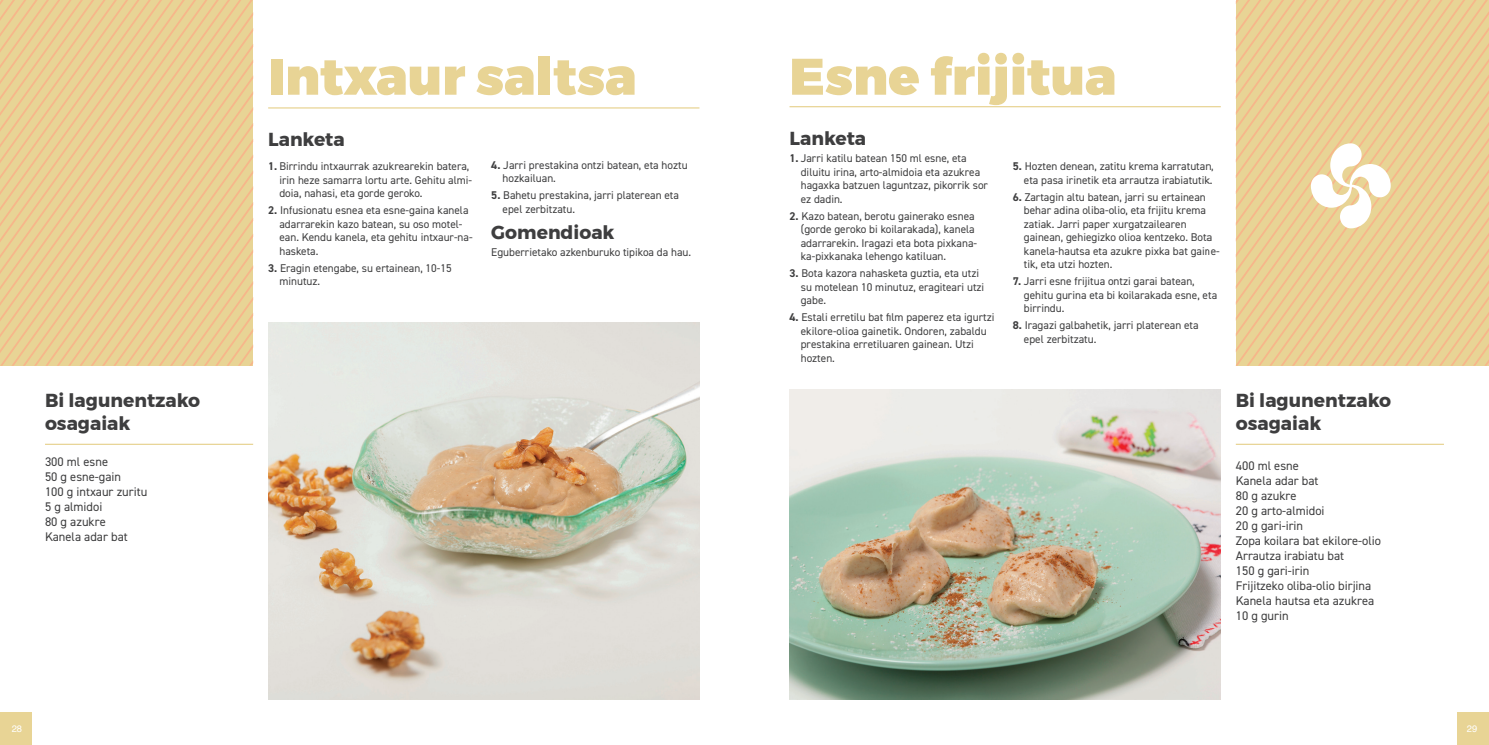
<style>
.page{position:relative;width:1489px;height:745px;background:#fff}
.page>*{position:absolute;margin:0;border:0;box-sizing:border-box;transform-origin:0 0}
.t1{font:900 51.25px "Montserrat";color:#e8d495}
.t2{font:700 18.75px/22.5px "Montserrat";color:#3e3e3f}
.t3{font:12.5px "DIN2014";color:#3e3e3f}
.t4{font:11.25px/13.5px "DIN2014";color:#3e3e3f}
.t5{font:9.38px "Helvetica";color:#fff}
.s1{font-weight:700}
</style>
<div class="page">
<div style="left:1457px;top:712px;width:31px;height:32px;background:#e8d495"></div>
<div style="left:0;top:712px;width:31px;height:32px;background:#e8d495"></div>
<img style="left:268px;top:322px;width:431px;height:377px">
<svg style="left:0;top:0;width:253px;height:365px;background:#eacd92"></svg>
<hr style="left:268px;top:107px;width:431px;height:1px;background:#e8d495">
<hr style="left:45px;top:443px;width:208px;height:1px;background:#e8d495">
<img style="left:789px;top:389px;width:431px;height:310px">
<hr style="left:1235px;top:443px;width:208px;height:1px;background:#e8d495">
<hr style="left:789px;top:106px;width:431px;height:1px;background:#e8d495">
<svg style="left:1235px;top:0;width:253px;height:365px;background:#edd39f"></svg>
<p class="t2" style="left:45px;top:389px;width:157px">Bi lagunentzako osagaiak</p>
<p class="t3" style="left:45px;top:453px;width:65px">300 ml esne</p>
<p class="t3" style="left:45px;top:468px;width:78px">50 g esne-gain</p>
<p class="t3" style="left:45px;top:483px;width:104px">100 g intxaur zuritu</p>
<p class="t3" style="left:45px;top:498px;width:59px">5 g almidoi</p>
<p class="t3" style="left:45px;top:513px;width:62px">80 g azukre</p>
<p class="t3" style="left:45px;top:528px;width:84px">Kanela adar bat</p>
<p class="t1" style="left:268px;top:34px;width:370px">Intxaur saltsa</p>
<p class="t2" style="left:268px;top:128px;width:78px">Lanketa</p>
<p class="t4" style="left:279px;top:159px;width:194px;text-indent:-11px"><span class="s1">1.</span> Birrindu intxaurrak azukrearekin batera, irin heze samarra lortu arte. Gehitu almi&shy;doia, nahasi, eta gorde geroko.</p>
<p class="t4" style="left:279px;top:203px;width:195px;text-indent:-11px"><span class="s1">2.</span> Infusionatu esnea eta esne-gaina kanela adarrarekin kazo batean, su oso motel&shy;ean. Kendu kanela, eta gehitu intxaur-na&shy;hasketa.</p>
<p class="t4" style="left:279px;top:261px;width:174px;text-indent:-11px"><span class="s1">3.</span> Eragin etengabe, su ertainean, 10-15 minutuz.</p>
<p class="t4" style="left:502px;top:158px;width:186px;text-indent:-11px"><span class="s1">4.</span> Jarri prestakina ontzi batean, eta hoztu hozkailuan.</p>
<p class="t4" style="left:502px;top:188px;width:178px;text-indent:-11px"><span class="s1">5.</span> Bahetu prestakina, jarri platerean eta epel zerbitzatu.</p>
<p class="t2" style="left:491px;top:221px;width:125px">Gomendioak</p>
<p class="t4" style="left:491px;top:245px;width:201px">Eguberrietako azkenburuko tipikoa da hau.</p>
<p class="t1" style="left:789px;top:34px;width:328px">Esne frijitua</p>
<p class="t2" style="left:789px;top:127px;width:78px">Lanketa</p>
<p class="t4" style="left:800px;top:151px;width:189px;text-indent:-11px"><span class="s1">1.</span> Jarri katilu batean 150 ml esne, eta diluitu irina, arto-almidoia eta azukrea hagaxka batzuen laguntzaz, pikorrik sor ez dadin.</p>
<p class="t4" style="left:800px;top:209px;width:178px;text-indent:-11px"><span class="s1">2.</span> Kazo batean, berotu gainerako esnea (gorde geroko bi koilarakada), kanela adarrarekin. Iragazi eta bota pixkana&shy;ka-pixkanaka lehengo katiluan.</p>
<p class="t4" style="left:800px;top:266px;width:185px;text-indent:-11px"><span class="s1">3.</span> Bota kazora nahasketa guztia, eta utzi su motelean 10 minutuz, eragiteari utzi gabe.</p>
<p class="t4" style="left:800px;top:310px;width:195px;text-indent:-11px"><span class="s1">4.</span> Estali erretilu bat film paperez eta igurtzi ekilore-olioa gainetik. Ondoren, zabaldu prestakina erretiluaren gainean. Utzi hozten.</p>
<p class="t4" style="left:1012px;top:159px;width:202px;text-align:right"><span class="s1">5.</span> Hozten denean, zatitu krema karratutan, eta pasa irinetik eta arrautza irabiatutik.</p>
<p class="t4" style="left:1023px;top:190px;width:197px;text-indent:-11px"><span class="s1">6.</span> Zartagin altu batean, jarri su ertainean behar adina oliba-olio, eta frijitu krema zatiak. Jarri paper xurgatzailearen gainean, gehiegizko olioa kentzeko. Bota kanela-hautsa eta azukre pixka bat gaine&shy;tik, eta utzi hozten.</p>
<p class="t4" style="left:1023px;top:274px;width:195px;text-indent:-11px"><span class="s1">7.</span> Jarri esne frijitua ontzi garai batean, gehitu gurina eta bi koilarakada esne, eta birrindu.</p>
<p class="t4" style="left:1023px;top:318px;width:176px;text-indent:-11px"><span class="s1">8.</span> Iragazi galbahetik, jarri platerean eta epel zerbitzatu.</p>
<p class="t2" style="left:1235px;top:389px;width:157px">Bi lagunentzako osagaiak</p>
<p class="t3" style="left:1235px;top:457px;width:65px">400 ml esne</p>
<p class="t3" style="left:1235px;top:472px;width:84px">Kanela adar bat</p>
<p class="t3" style="left:1235px;top:487px;width:62px">80 g azukre</p>
<p class="t3" style="left:1235px;top:502px;width:90px">20 g arto-almidoi</p>
<p class="t3" style="left:1235px;top:517px;width:69px">20 g gari-irin</p>
<p class="t3" style="left:1235px;top:532px;width:147px">Zopa koilara bat ekilore-olio</p>
<p class="t3" style="left:1235px;top:547px;width:110px">Arrautza irabiatu bat</p>
<p class="t3" style="left:1235px;top:562px;width:75px">150 g gari-irin</p>
<p class="t3" style="left:1235px;top:577px;width:137px">Frijitzeko oliba-olio birjina</p>
<p class="t3" style="left:1235px;top:592px;width:140px">Kanela hautsa eta azukrea</p>
<p class="t3" style="left:1235px;top:607px;width:54px">10 g gurin</p>
<p class="t5" style="left:12px;top:721px;width:12px">28</p>
<p class="t5" style="left:1466px;top:721px;width:12px">29</p>
</div>
